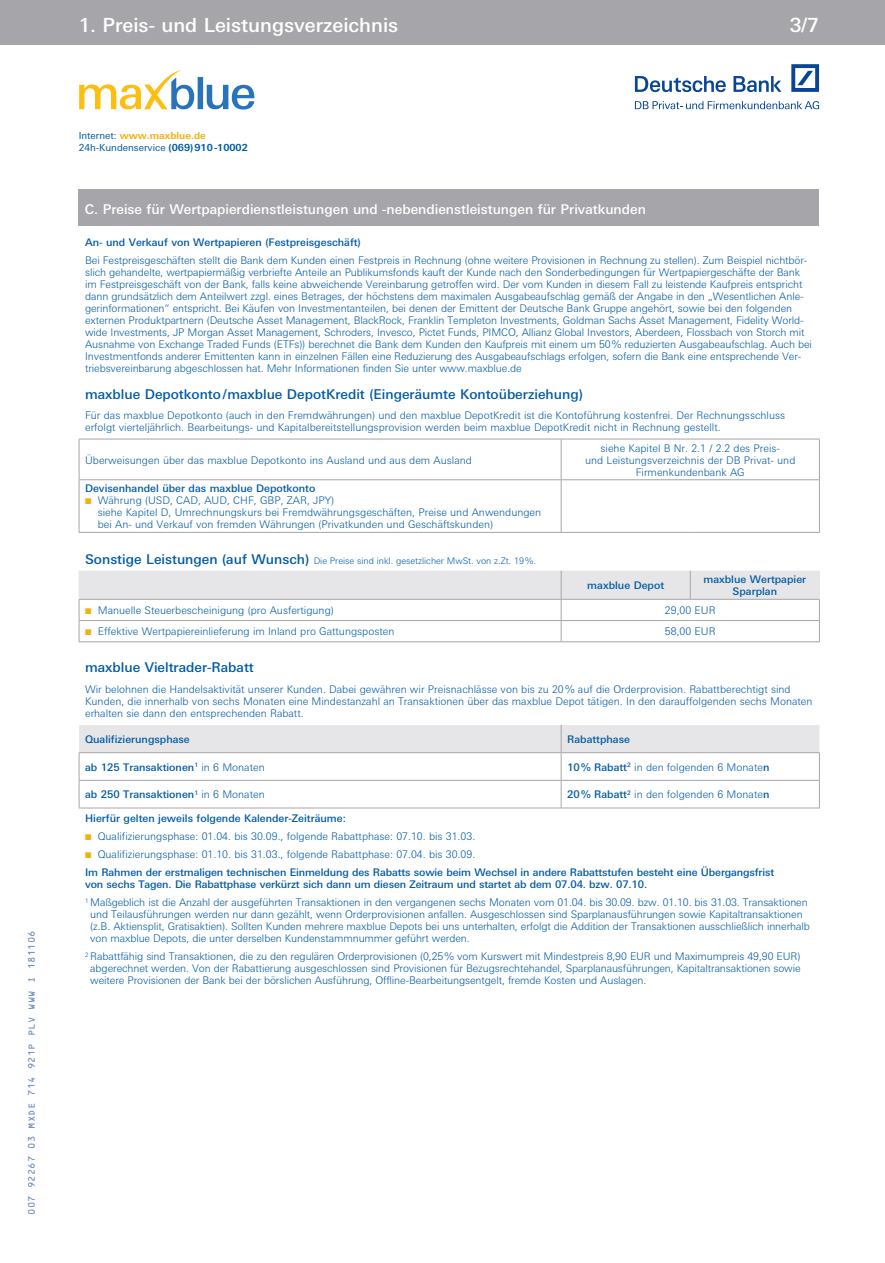
<style>
.page{position:relative;width:885px;height:1263px;background:#fff}
.page>*{position:absolute;margin:0;border:0;box-sizing:border-box;transform-origin:0 0}
.t1{font:500 19.5px "Deu Ba Univers";color:#fff}
.t2{font:500 13.5px "Deu Ba Univers";color:#015aa4}
.t3{font:500 13.5px "Deu Ba Univers";color:#fff}
.t4{font:300 10.5px/12px "Deu Ba Univers";letter-spacing:-.01em;color:#015aa4}
.t5{font:500 10.5px/12px "Deu Ba Univers";color:#015aa4;text-align:center}
.t6{font:9.75px/12px "Deu Ba Univers";color:#015aa4}
.t7{font:300 9px "Deu Ba Univers";color:#015aa4}
.t8{font:9px "OCRB";color:#6787c1}
.s1{font-weight:700;color:#efb211}
.s2{font-weight:700}
.s3{color:#efb211}
.s4{font-weight:500;font-size:13.5px}
.s5{font-weight:300}
.s6{font-weight:500}
</style>
<div class="page">
<div style="left:0;top:0;width:884px;height:45px;background:#a6a6aa"></div>
<svg style="left:79px;top:70px;width:175px;height:40px"></svg>
<svg style="left:791px;top:64px;width:28px;height:28px"></svg>
<svg style="left:634px;top:76px;width:91px;height:16px"></svg>
<svg style="left:733px;top:76px;width:48px;height:16px"></svg>
<svg style="left:634px;top:101px;width:185px;height:8px"></svg>
<svg style="left:79px;top:571px;width:740px;height:181px"></svg>
<hr style="left:79px;top:439px;width:482px;height:1px;background:#a6a6aa">
<hr style="left:561px;top:439px;width:129px;height:1px;background:#a6a6aa">
<hr style="left:560px;top:439px;width:1px;height:40px;background:#a6a6aa">
<hr style="left:690px;top:439px;width:129px;height:1px;background:#a6a6aa">
<hr style="left:79px;top:479px;width:482px;height:1px;background:#a6a6aa">
<hr style="left:561px;top:479px;width:129px;height:1px;background:#a6a6aa">
<hr style="left:560px;top:480px;width:1px;height:52px;background:#a6a6aa">
<hr style="left:690px;top:479px;width:129px;height:1px;background:#a6a6aa">
<hr style="left:79px;top:532px;width:482px;height:1px;background:#a6a6aa">
<hr style="left:561px;top:532px;width:129px;height:1px;background:#a6a6aa">
<hr style="left:690px;top:532px;width:129px;height:1px;background:#a6a6aa">
<svg style="left:689px;top:571px;width:1px;height:28px"></svg>
<hr style="left:79px;top:599px;width:482px;height:1px;background:#a6a6aa">
<hr style="left:561px;top:599px;width:129px;height:1px;background:#a6a6aa">
<hr style="left:690px;top:599px;width:129px;height:1px;background:#a6a6aa">
<hr style="left:79px;top:620px;width:482px;height:1px;background:#a6a6aa">
<hr style="left:561px;top:620px;width:129px;height:1px;background:#a6a6aa">
<svg style="left:560px;top:571px;width:1px;height:70px"></svg>
<hr style="left:690px;top:620px;width:129px;height:1px;background:#a6a6aa">
<hr style="left:79px;top:641px;width:482px;height:1px;background:#a6a6aa">
<hr style="left:561px;top:641px;width:129px;height:1px;background:#a6a6aa">
<hr style="left:690px;top:641px;width:129px;height:1px;background:#a6a6aa">
<hr style="left:79px;top:752px;width:482px;height:1px;background:#a6a6aa">
<hr style="left:561px;top:752px;width:129px;height:1px;background:#a6a6aa">
<hr style="left:690px;top:752px;width:129px;height:1px;background:#a6a6aa">
<hr style="left:79px;top:780px;width:482px;height:1px;background:#a6a6aa">
<hr style="left:561px;top:780px;width:129px;height:1px;background:#a6a6aa">
<svg style="left:560px;top:725px;width:1px;height:83px"></svg>
<hr style="left:690px;top:780px;width:129px;height:1px;background:#a6a6aa">
<hr style="left:79px;top:808px;width:482px;height:1px;background:#a6a6aa">
<hr style="left:561px;top:808px;width:129px;height:1px;background:#a6a6aa">
<hr style="left:690px;top:808px;width:129px;height:1px;background:#a6a6aa">
<hr style="left:79px;top:439px;width:1px;height:40px;background:#a6a6aa">
<hr style="left:819px;top:439px;width:1px;height:40px;background:#a6a6aa">
<hr style="left:79px;top:480px;width:1px;height:52px;background:#a6a6aa">
<hr style="left:819px;top:480px;width:1px;height:52px;background:#a6a6aa">
<svg style="left:79px;top:753px;width:1px;height:55px"></svg>
<svg style="left:819px;top:753px;width:1px;height:55px"></svg>
<svg style="left:79px;top:571px;width:1px;height:70px"></svg>
<svg style="left:819px;top:571px;width:1px;height:70px"></svg>
<div style="left:79px;top:189px;width:740px;height:36px;background:#a6a6aa"></div>
<p class="t8" style="left:27px;top:1215px;width:286px;rotate:-90deg">007 92267 03 MXDE 714 921P PLV WWW I 181106</p>
<h1 class="t1" style="left:79px;top:14px;width:321px">1. Preis- und Leistungsverzeichnis</h1>
<h1 class="t1" style="left:789px;top:14px;width:30px">3 7</h1>
<h1 class="t1" style="left:790px;top:14px;width:30px">1/3</h1>
<p class="t6" style="left:79px;top:129px;width:171px">Internet: <span class="s1">www.maxblue.de<br></span>24h-Kundenservice <span class="s2">(069) 910 -10002</span></p>
<p class="t3" style="left:85px;top:201px;width:562px">C. Preise für Wertpapierdienstleistungen und -nebendienstleistungen für Privatkunden</p>
<p class="t5" style="left:85px;top:236px;width:277px">An- und Verkauf von Wertpapieren (Festpreisgeschäft)</p>
<p class="t4" style="left:85px;top:254px;width:728px">Bei Festpreisgeschäften stellt die Bank dem Kunden einen Festpreis in Rechnung (ohne weitere Provisionen in Rechnung zu stellen). Zum Beispiel nichtbör&shy;slich gehandelte, wertpapiermäßig verbriefte Anteile an Publikumsfonds kauft der Kunde nach den Sonderbedingungen für Wertpapiergeschäfte der Bank im Festpreisgeschäft von der Bank, falls keine abweichende Vereinbarung getroffen wird. Der vom Kunden in diesem Fall zu leistende Kaufpreis entspricht dann grundsätzlich dem Anteilwert zzgl. eines Betrages, der höchstens dem maximalen Ausgabeaufschlag gemäß der Angabe in den „Wesentlichen Anle&shy;gerinformationen“ entspricht. Bei Käufen von Investmentanteilen, bei denen der Emittent der Deutsche Bank Gruppe angehört, sowie bei den folgenden externen Produktpartnern (Deutsche Asset Management, BlackRock, Franklin Templeton Investments, Goldman Sachs Asset Management, Fidelity World&shy;wide Investments, JP Morgan Asset Management, Schroders, Invesco, Pictet Funds, PIMCO, Allianz Global Investors, Aberdeen, Flossbach von Storch mit Ausnahme von Exchange Traded Funds (ETFs)) berechnet die Bank dem Kunden den Kaufpreis mit einem um 50% reduzierten Ausgabeaufschlag. Auch bei Investmentfonds anderer Emittenten kann in einzelnen Fällen eine Reduzierung des Ausgabeaufschlags erfolgen, sofern die Bank eine entsprechende Ver&shy;triebsvereinbarung abgeschlossen hat. Mehr Informationen finden Sie unter www.maxblue.de</p>
<p class="t2" style="left:85px;top:386px;width:499px">maxblue Depotkonto/maxblue DepotKredit (Eingeräumte Kontoüberziehung)</p>
<p class="t4" style="left:85px;top:409px;width:701px">Für das maxblue Depotkonto (auch in den Fremdwährungen) und den maxblue DepotKredit ist die Kontoführung kostenfrei. Der Rechnungsschluss erfolgt vierteljährlich. Bearbeitungs- und Kapitalbereitstellungsprovision werden beim maxblue DepotKredit nicht in Rechnung gestellt.</p>
<p class="t4" style="left:85px;top:454px;width:388px">Überweisungen über das maxblue Depotkonto ins Ausland und aus dem Ausland</p>
<p class="t4" style="left:585px;top:442px;width:212px;text-align:center">siehe Kapitel B Nr. 2.1 / 2.2 des Preis-<br>und Leistungsverzeichnis der DB Privat- und<br>Firmenkundenbank AG</p>
<p class="t5" style="left:85px;top:482px;width:232px">Devisenhandel über das maxblue Depotkonto</p>
<p class="t4" style="left:98px;top:494px;width:445px;text-indent:-13px"><span class="s3">■</span> Währung (USD, CAD, AUD, CHF, GBP, ZAR, JPY)<br>siehe Kapitel D, Umrechnungskurs bei Fremdwährungsgeschäften, Preise und Anwendungen bei An- und Verkauf von fremden Währungen (Privatkunden und Geschäftskunden)</p>
<p class="t7" style="left:85px;top:555px;width:452px"><span class="s4">Sonstige Leistungen (auf Wunsch)</span> Die Preise sind inkl. gesetzlicher MwSt. von z.Zt. 19%.</p>
<p class="t5" style="left:587px;top:579px;width:78px">maxblue Depot</p>
<p class="t5" style="left:703px;top:573px;width:104px">maxblue Wertpapier<br>Sparplan</p>
<p class="t4" style="left:85px;top:604px;width:250px"><span class="s3">■</span> Manuelle Steuerbescheinigung (pro Ausfertigung)</p>
<p class="t4" style="left:664px;top:604px;width:52px">29,00 EUR</p>
<p class="t4" style="left:85px;top:625px;width:311px"><span class="s3">■</span> Effektive Wertpapiereinlieferung im Inland pro Gattungsposten</p>
<p class="t4" style="left:664px;top:625px;width:52px">58,00 EUR</p>
<p class="t2" style="left:85px;top:659px;width:170px">maxblue Vieltrader-Rabatt</p>
<p class="t4" style="left:85px;top:683px;width:729px">Wir belohnen die Handelsaktivität unserer Kunden. Dabei gewähren wir Preisnachlässe von bis zu 20% auf die Orderprovision. Rabattberechtigt sind<br>Kunden, die innerhalb von sechs Monaten eine Mindestanzahl an Transaktionen über das maxblue Depot tätigen. In den darauffolgenden sechs Monaten erhalten sie dann den entsprechenden Rabatt.</p>
<p class="t5" style="left:85px;top:733px;width:106px">Qualifizierungsphase</p>
<p class="t5" style="left:567px;top:733px;width:64px">Rabattphase</p>
<p class="t5" style="left:85px;top:761px;width:181px">ab 125 Transaktionen<sup>1</sup> <span class="s5">in 6 Monaten</span></p>
<p class="t4" style="left:567px;top:761px;width:204px"><span class="s6">10% Rabatt</span><sup>2</sup> in den folgenden 6 Monate<span class="s6">n</span></p>
<p class="t5" style="left:85px;top:788px;width:181px">ab 250 Transaktionen<sup>1</sup> <span class="s5">in 6 Monaten</span></p>
<p class="t4" style="left:567px;top:788px;width:204px"><span class="s6">20% Rabatt</span><sup>2</sup> in den folgenden 6 Monate<span class="s6">n</span></p>
<p class="t5" style="left:85px;top:812px;width:262px">Hierfür gelten jeweils folgende Kalender-Zeiträume:</p>
<p class="t4" style="left:85px;top:830px;width:391px"><span class="s3">■</span> Qualifizierungsphase: 01.04. bis 30.09., folgende Rabattphase: 07.10. bis 31.03.</p>
<p class="t5" style="left:85px;top:845px;width:690px;line-height:18px;text-align:left"><span class="s3">■</span> <span class="s5">Qualifizierungsphase: 01.10. bis 31.03., folgende Rabattphase: 07.04. bis 30.09.<br></span>Im Rahmen der erstmaligen technischen Einmeldung des Rabatts sowie beim Wechsel in andere Rabattstufen besteht eine Übergangsfrist</p>
<p class="t4" style="left:85px;top:875px;width:724px;line-height:18px"><span class="s6">von sechs Tagen. Die Rabattphase verkürzt sich dann um diesen Zeitraum und startet ab dem 07.04. bzw. 07.10.<br></span><sup>1</sup> Maßgeblich ist die Anzahl der ausgeführten Transaktionen in den vergangenen sechs Monaten vom 01.04. bis 30.09. bzw. 01.10. bis 31.03. Transaktionen</p>
<p class="t4" style="left:90px;top:908px;width:721px">und Teilausführungen werden nur dann gezählt, wenn Orderprovisionen anfallen. Ausgeschlossen sind Sparplanausführungen sowie Kapitaltransaktionen (z.B. Aktiensplit, Gratisaktien). Sollten Kunden mehrere maxblue Depots bei uns unterhalten, erfolgt die Addition der Transaktionen ausschließlich innerhalb von maxblue Depots, die unter derselben Kundenstammnummer geführt werden.</p>
<p class="t4" style="left:90px;top:950px;width:711px;text-align:justify;text-indent:-5px"><sup>2</sup> Rabattfähig sind Transaktionen, die zu den regulären Orderprovisionen (0,25% vom Kurswert mit Mindestpreis 8,90 EUR und Maximumpreis 49,90 EUR) abgerechnet werden. Von der Rabattierung ausgeschlossen sind Provisionen für Bezugsrechtehandel, Sparplanausführungen, Kapitaltransaktionen sowie weitere Provisionen der Bank bei der börslichen Ausführung, Offline-Bearbeitungsentgelt, fremde Kosten und Auslagen.</p>
</div>
